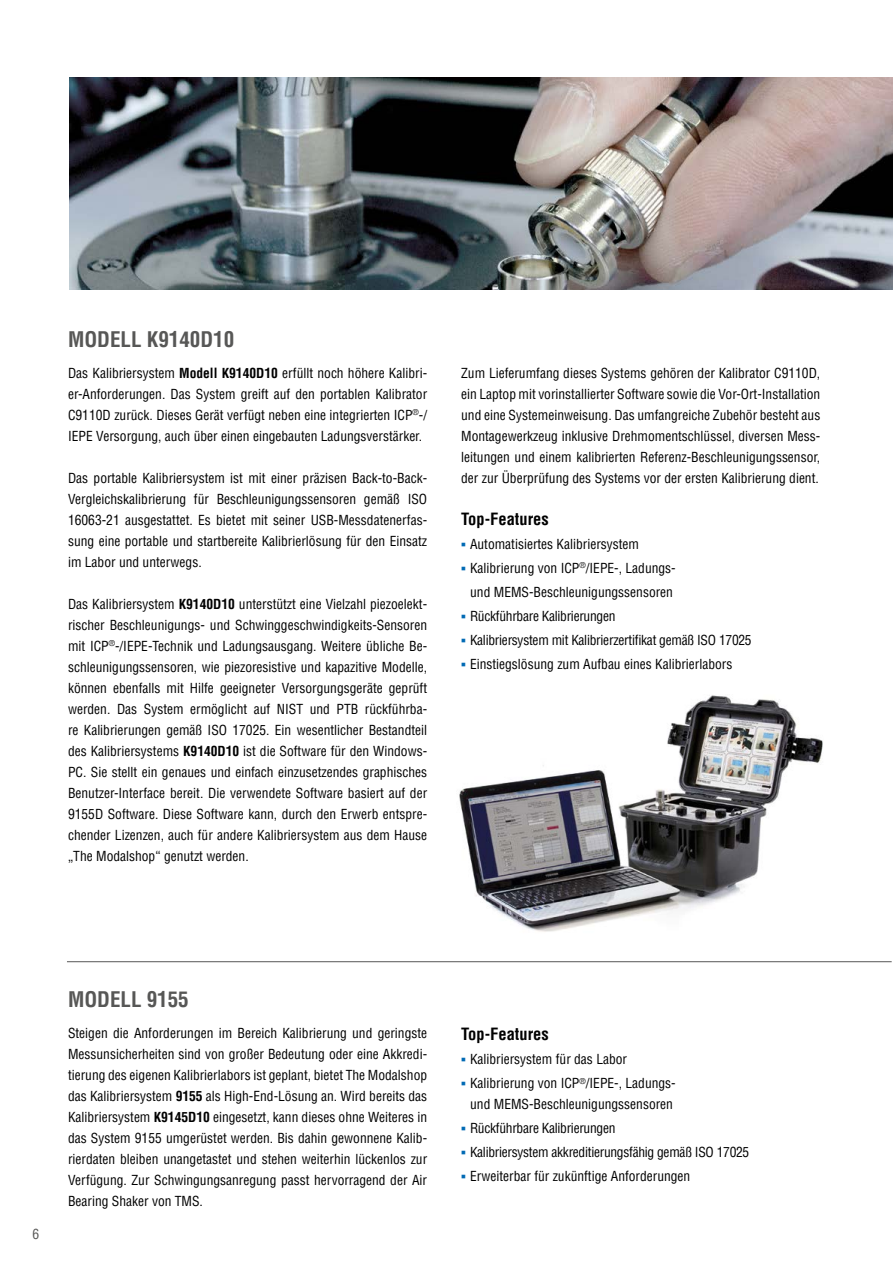
<style>
.page{position:relative;width:893px;height:1263px;background:#fff}
.page>*{position:absolute;margin:0;border:0;box-sizing:border-box;transform-origin:0 0}
.t1{font:700 condensed 21px "Helvetica LT Pro";color:#575756}
.t2{font:700 condensed 16.5px "Helvetica LT Pro";color:#000}
.t3{font:condensed 13.5px/21px "Helvetica LT Pro";color:#000;text-align:justify}
.t4{font:condensed 13.5px "Helvetica LT Pro";letter-spacing:-.02em;color:#000}
.t5{font:condensed 13.5px "Helvetica LT Pro";color:#575756}
.s1{font-weight:700}
.s2{font-family:"Arial";font-weight:700;font-stretch:normal;color:#006ab4}
</style>
<div class="page">
<img style="left:459px;top:695px;width:364px;height:237px">
<img style="left:69px;top:77px;width:824px;height:213px">
<hr style="left:67px;top:961px;width:825px;height:1px;background:#575756">
<h1 class="t1" style="left:68px;top:325px;width:168px">MODELL K9140D10</h1>
<p class="t3" style="left:68px;top:362px;width:361px">Das Kalibriersystem <span class="s1">Modell K9140D10</span> erfüllt noch höhere Kalibri&shy;er-Anforderungen. Das System greift auf den portablen Kalibrator C9110D zurück. Dieses Gerät verfügt neben eine integrierten ICP<sup>®</sup>-/ IEPE Versorgung, auch über einen eingebauten Ladungsverstärker.</p>
<p class="t3" style="left:68px;top:467px;width:361px">Das portable Kalibriersystem ist mit einer präzisen Back-to-Back-Vergleichskalibrierung für Beschleunigungssensoren gemäß ISO 16063-21 ausgestattet. Es bietet mit seiner USB-Messdatenerfas&shy;sung eine portable und startbereite Kalibrierlösung für den Einsatz im Labor und unterwegs.</p>
<p class="t3" style="left:68px;top:593px;width:361px">Das Kalibriersystem <span class="s1">K9140D10</span> unterstützt eine Vielzahl piezoelekt&shy;rischer Beschleunigungs- und Schwinggeschwindigkeits-Sensoren mit ICP<sup>®</sup>-/IEPE-Technik und Ladungsausgang. Weitere übliche Be&shy;schleunigungssensoren, wie piezoresistive und kapazitive Modelle, können ebenfalls mit Hilfe geeigneter Versorgungsgeräte geprüft werden. Das System ermöglicht auf NIST und PTB rückführba&shy;re Kalibrierungen gemäß ISO 17025. Ein wesentlicher Bestandteil des Kalibriersystems <span class="s1">K9140D10</span> ist die Software für den Windows-PC. Sie stellt ein genaues und einfach einzusetzendes graphisches Benutzer-Interface bereit. Die verwendete Software basiert auf der 9155D Software. Diese Software kann, durch den Erwerb entspre&shy;chender Lizenzen, auch für andere Kalibriersystem aus dem Hause „The Modalshop“ genutzt werden.</p>
<p class="t3" style="left:461px;top:362px;width:361px">Zum Lieferumfang dieses Systems gehören der Kalibrator C9110D, ein Laptop mit vorinstallierter Software sowie die Vor-Ort-Installation und eine Systemeinweisung. Das umfangreiche Zubehör besteht aus Montagewerkzeug inklusive Drehmomentschlüssel, diversen Mess&shy;leitungen und einem kalibrierten Referenz-Beschleunigungssensor, der zur Überprüfung des Systems vor der ersten Kalibrierung dient.</p>
<p class="t2" style="left:461px;top:508px;width:89px">Top-Features</p>
<p class="t3" style="left:461px;top:533px;width:179px"><span class="s2">▪</span> Automatisiertes Kalibriersystem</p>
<p class="t3" style="left:461px;top:556px;width:216px;line-height:24px;text-align:center"><span class="s2">▪</span> Kalibrierung von ICP<sup>®</sup>/IEPE-, Ladungs&shy;und MEMS-Beschleunigungssensoren</p>
<p class="t4" style="left:461px;top:607px;width:156px"><span class="s2">▪</span> Rückführbare Kalibrierungen</p>
<p class="t4" style="left:461px;top:631px;width:292px"><span class="s2">▪</span> Kalibriersystem mit Kalibrierzertifikat gemäß ISO 17025</p>
<p class="t3" style="left:461px;top:653px;width:273px"><span class="s2">▪</span> Einstiegslösung zum Aufbau eines Kalibrierlabors</p>
<p class="t5" style="left:32px;top:1225px;width:8px">6</p>
<h1 class="t1" style="left:68px;top:985px;width:122px">MODELL 9155</h1>
<p class="t3" style="left:68px;top:1022px;width:361px">Steigen die Anforderungen im Bereich Kalibrierung und geringste Messunsicherheiten sind von großer Bedeutung oder eine Akkredi&shy;tierung des eigenen Kalibrierlabors ist geplant, bietet The Modalshop das Kalibriersystem <span class="s1">9155</span> als High-End-Lösung an. Wird bereits das Kalibriersystem <span class="s1">K9145D10</span> eingesetzt, kann dieses ohne Weiteres in das System 9155 umgerüstet werden. Bis dahin gewonnene Kalib&shy;rierdaten bleiben unangetastet und stehen weiterhin lückenlos zur Verfügung. Zur Schwingungsanregung passt hervorragend der Air Bearing Shaker von TMS.</p>
<p class="t2" style="left:461px;top:1023px;width:89px">Top-Features</p>
<p class="t3" style="left:461px;top:1048px;width:167px"><span class="s2">▪</span> Kalibriersystem für das Labor</p>
<p class="t3" style="left:461px;top:1072px;width:216px;text-align:center"><span class="s2">▪</span> Kalibrierung von ICP<sup>®</sup>/IEPE-, Ladungs&shy;und MEMS-Beschleunigungssensoren</p>
<p class="t4" style="left:461px;top:1120px;width:156px"><span class="s2">▪</span> Rückführbare Kalibrierungen</p>
<p class="t4" style="left:461px;top:1144px;width:290px"><span class="s2">▪</span> Kalibriersystem akkreditierungsfähig gemäß ISO 17025</p>
<p class="t3" style="left:461px;top:1165px;width:231px"><span class="s2">▪</span> Erweiterbar für zukünftige Anforderungen</p>
</div>
